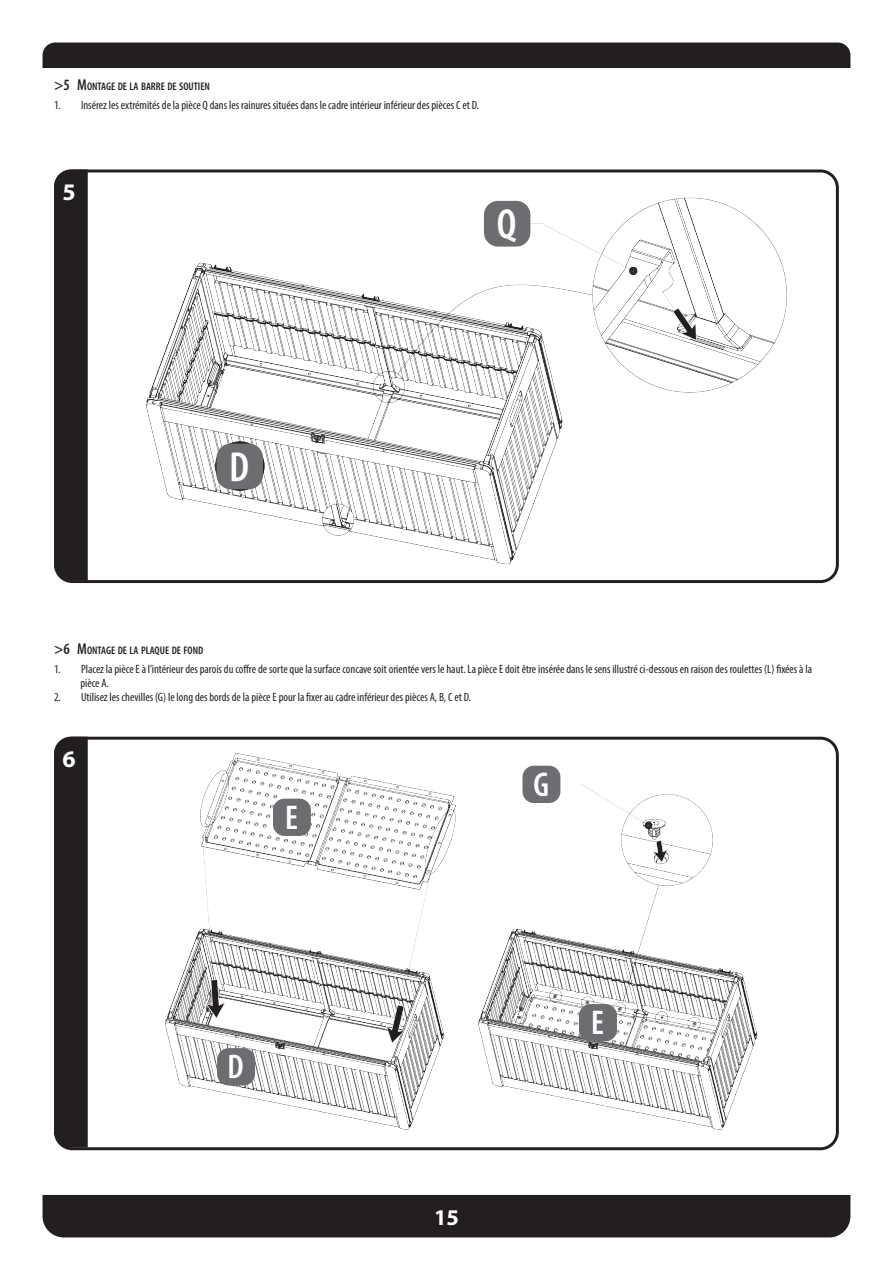
<style>
.page{position:relative;width:893px;height:1263px;background:#fff}
.page>*{position:absolute;margin:0;border:0;box-sizing:border-box;transform-origin:0 0}
.t1{font:40.65px "IMP Aldi GPI2 Numbox";color:#fff}
.t2{font:700 37.65px "Arial";color:#fff}
.t3{font:33.15px "IMP Aldi GPI2 Numbox";color:#fff}
.t4{font:700 23.85px "Myriad Pro";color:#fff}
.t5{font:700 22.5px "Myriad Pro";color:#fff}
.t6{font:condensed 12px/14.4px "Myriad Pro";color:#231f20}
.t7{font:600 condensed 10.95px "Myriad Pro";color:#231f20}
.s1{font-size:15.75px}
</style>
<div class="page">
<div style="left:43px;top:43px;width:807px;height:25px;background:#231f20"></div>
<div style="left:43px;top:1195px;width:807px;height:42px;background:#231f20"></div>
<img style="left:146px;top:197px;width:640px;height:368px">
<svg style="left:215px;top:441px;width:50px;height:50px"></svg>
<div style="left:484px;top:201px;width:46px;height:46px;background:#6c6d70;border-radius:14px"></div>
<div style="left:216px;top:444px;width:47px;height:45px;background:#6c6d70;border-radius:14px"></div>
<svg style="left:673px;top:308px;width:51px;height:41px"></svg>
<div style="left:54px;top:169px;width:785px;height:414px;border:3px solid #231f20;border-radius:17px"></div>
<div style="left:54px;top:169px;width:35px;height:413px;background:#231f20"></div>
<img style="left:166px;top:753px;width:590px;height:377px">
<div style="left:579px;top:1004px;width:38px;height:37px;background:#6c6d70;border-radius:12px"></div>
<div style="left:217px;top:1048px;width:38px;height:37px;background:#6c6d70;border-radius:12px"></div>
<div style="left:273px;top:799px;width:38px;height:37px;background:#6c6d70;border-radius:12px"></div>
<div style="left:526px;top:757px;width:32px;height:53px;background:#fff"></div>
<div style="left:522px;top:766px;width:38px;height:37px;background:#6c6d70;border-radius:12px"></div>
<div style="left:331px;top:882px;width:14px;height:10px;background:#fff"></div>
<div style="left:381px;top:894px;width:10px;height:8px;background:#fff"></div>
<svg style="left:386px;top:1004px;width:20px;height:40px"></svg>
<svg style="left:652px;top:840px;width:16px;height:23px"></svg>
<svg style="left:205px;top:979px;width:21px;height:40px"></svg>
<div style="left:54px;top:737px;width:785px;height:413px;border:3px solid #231f20;border-radius:17px"></div>
<div style="left:54px;top:736px;width:35px;height:413px;background:#231f20"></div>
<p class="t7" style="left:54px;top:80px;width:158px"><span class="s1">&gt;5 M</span>ONTAGE DE LA BARRE DE SOUTIEN</p>
<p class="t6" style="left:54px;top:98px;width:426px">1. Insérez les extrémités de la pièce Q dans les rainures situées dans le cadre intérieur inférieur des pièces C et D.</p>
<h3 class="t4" style="left:62px;top:176px;width:15px">5</h3>
<h2 class="t2" style="left:228px;top:440px;width:22px">4</h2>
<h1 class="t1" style="left:230px;top:440px;width:20px">D</h1>
<h1 class="t1" style="left:497px;top:198px;width:21px">Q</h1>
<p class="t7" style="left:54px;top:643px;width:151px"><span class="s1">&gt;6 M</span>ONTAGE DE LA PLAQUE DE FOND</p>
<p class="t6" style="left:80px;top:661px;width:733px;text-indent:-26px">1. Placez la pièce E à l’intérieur des parois du coffre de sorte que la surface concave soit orientée vers le haut. La pièce E doit être insérée dans le sens illustré ci-dessous en raison des roulettes (L) fixées à la pièce A.</p>
<p class="t6" style="left:54px;top:690px;width:418px">2. Utilisez les chevilles (G) le long des bords de la pièce E pour la fixer au cadre inférieur des pièces A, B, C et D.</p>
<h3 class="t4" style="left:62px;top:743px;width:15px">6</h3>
<h3 class="t3" style="left:286px;top:796px;width:13px">E</h3>
<h3 class="t3" style="left:228px;top:1046px;width:17px">D</h3>
<h3 class="t3" style="left:534px;top:763px;width:16px">G</h3>
<h3 class="t5" style="left:434px;top:1202px;width:26px">15</h3>
<h3 class="t3" style="left:592px;top:1002px;width:13px">E</h3>
</div>
